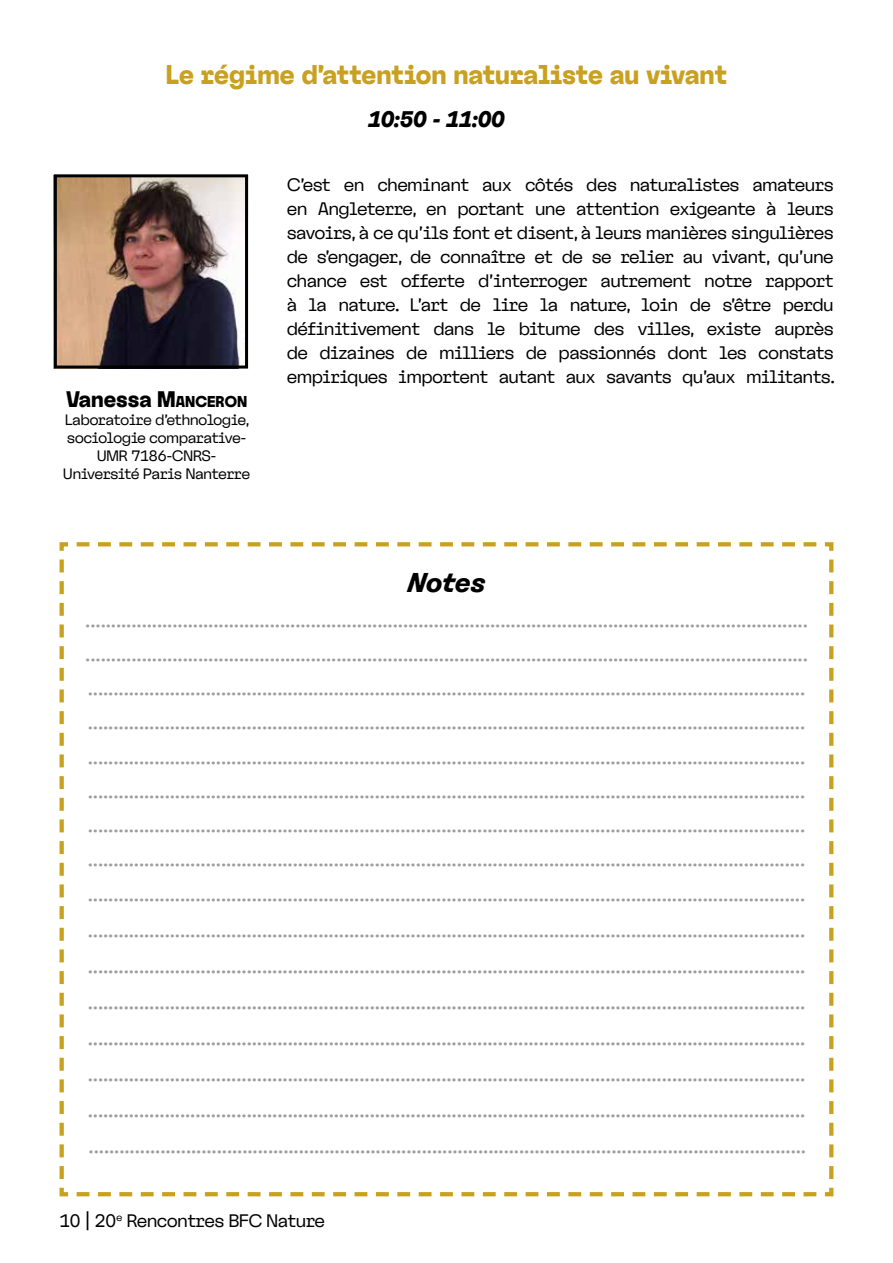
<style>
.page{position:relative;width:893px;height:1263px;background:#fff}
.page>*{position:absolute;margin:0;border:0;box-sizing:border-box;transform-origin:0 0}
.t1{font:27.15px "Nagel VF";letter-spacing:-.005em;color:#000;scale:1.05 1}
.t2{font:27px "Nagel VF";color:#c9a120}
.t3{font:700 22.5px "Nagel";color:#000}
.t4{font:22.5px "Nagel VF";letter-spacing:-.01em;color:#000}
.t5{font:21px/36px "Nagel VF";color:#9d9d9c;text-align:justify}
.t6{font:19.95px/34.2px "Nagel VF";color:#9d9d9c;scale:1.05 1}
.t7{font:18px/24px "Nagel VF";color:#000;text-align:justify}
.t8{font:15px/18px "Nagel VF";color:#000;text-align:center}
.s1{font-style:inherit}
.s2{font-size:15.75px}
.s3{font-size:21px}
</style>
<div class="page">
<img style="left:58px;top:178px;width:186px;height:187px">
<div style="left:54px;top:174px;width:194px;height:195px;border:3px solid #000"></div>
<svg style="left:59px;top:542px;width:775px;height:655px"></svg>
<h2 class="t2" style="left:166px;top:55px;width:563px">Le régime d’attention naturaliste au vivant</h2>
<p class="t4" style="left:368px;top:103px;width:139px">10:50 - 11:00</p>
<p class="t3" style="left:66px;top:383px;width:183px">Vanessa <span class="s1">M</span><span class="s2">ANCERON</span></p>
<p class="t8" style="left:63px;top:410px;width:188px">Laboratoire d’ethnologie, sociologie comparative-<br>UMR 7186-CNRS-<br>Université Paris Nanterre</p>
<p class="t7" style="left:287px;top:172px;width:549px">C’est en cheminant aux côtés des naturalistes amateurs en Angleterre, en portant une attention exigeante à leurs savoirs, à ce qu’ils font et disent, à leurs manières singulières de s’engager, de connaître et de se relier au vivant, qu’une chance est offerte d’interroger autrement notre rapport à la nature. L’art de lire la nature, loin de s’être perdu définitivement dans le bitume des villes, existe auprès de dizaines de milliers de passionnés dont les constats empiriques importent autant aux savants qu’aux militants.</p>
<h1 class="t1" style="left:408px;top:563px;width:76px">Notes</h1>
<p class="t6" style="left:85px;top:602px;width:690px">............................................................................................................................................. ............................................................................................................................................. ............................................................................................................................................ ............................................................................................................................................ ............................................................................................................................................ ............................................................................................................................................ ............................................................................................................................................ ............................................................................................................................................ ............................................................................................................................................</p>
<p class="t6" style="left:88px;top:911px;width:685px">........................................................................................................................................<span class="s3">....</span></p>
<p class="t5" style="left:88px;top:946px;width:720px">............................................................................................................................................ ............................................................................................................................................ ............................................................................................................................................ ............................................................................................................................................ ............................................................................................................................................ ............................................................................................................................................</p>
<p class="t7" style="left:60px;top:1207px;width:267px">10 | 20<sup>e</sup> Rencontres BFC Nature</p>
</div>
